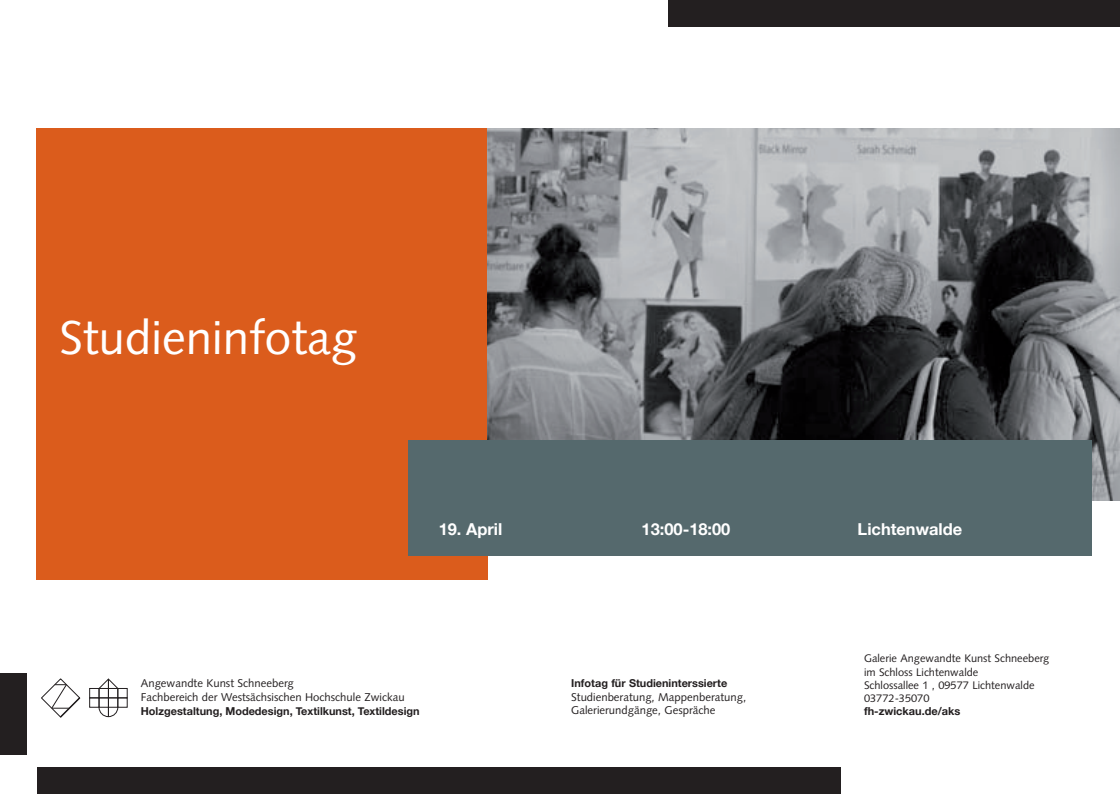
<style>
.page{position:relative;width:1120px;height:794px;background:#fff}
.page>*{position:absolute;margin:0;border:0;box-sizing:border-box;transform-origin:0 0}
.t1{font:47.5px "Syntax";color:#fff}
.t2{font:700 16.4px "Helvetica Neue";color:#fff}
.t3{font:11.3px/13.8px "Syntax";color:#231f20}
.t4{font:11px/13.2px "Syntax";color:#231f20}
.t5{font:700 11px "Helvetica Neue";color:#231f20}
.t6{font:700 10.9px "Helvetica Neue";color:#231f20}
</style>
<div class="page">
<div style="left:669px;top:0;width:451px;height:27px;background:#231f20"></div>
<div style="left:38px;top:767px;width:802px;height:27px;background:#231f20"></div>
<div style="left:0;top:673px;width:27px;height:82px;background:#231f20"></div>
<div style="left:89px;top:697px;width:10px;height:10px;border:1px solid #231f20"></div>
<div style="left:99px;top:697px;width:10px;height:10px;border:1px solid #231f20"></div>
<div style="left:108px;top:697px;width:10px;height:10px;border:1px solid #231f20"></div>
<div style="left:89px;top:688px;width:10px;height:10px;border:1px solid #231f20"></div>
<div style="left:99px;top:688px;width:10px;height:10px;border:1px solid #231f20"></div>
<div style="left:108px;top:688px;width:10px;height:10px;border:1px solid #231f20"></div>
<svg style="left:98px;top:678px;width:20px;height:11px"></svg>
<div style="left:118px;top:688px;width:9px;height:10px;border:1px solid #231f20"></div>
<svg style="left:99px;top:707px;width:19px;height:10px"></svg>
<svg style="left:41px;top:678px;width:40px;height:40px"></svg>
<div style="left:37px;top:128px;width:451px;height:452px;background:#db5c1c"></div>
<img style="left:488px;top:128px;width:632px;height:372px">
<div style="left:408px;top:440px;width:683px;height:115px;background:#55696d"></div>
<h1 class="t1" style="left:59px;top:309px;width:300px">Studieninfotag</h1>
<h2 class="t2" style="left:439px;top:519px;width:65px">19. April</h2>
<h2 class="t2" style="left:641px;top:519px;width:90px">13:00-18:00</h2>
<h2 class="t2" style="left:857px;top:519px;width:106px">Lichtenwalde</h2>
<p class="t3" style="left:141px;top:676px;width:265px">Angewandte Kunst Schneeberg<br>Fachbereich der Westsächsischen Hochschule Zwickau</p>
<p class="t6" style="left:141px;top:704px;width:280px">Holzgestaltung, Modedesign, Textilkunst, Textildesign</p>
<p class="t6" style="left:571px;top:676px;width:158px">Infotag für Studieninterssierte</p>
<p class="t3" style="left:571px;top:690px;width:176px">Studienberatung, Mappenberatung,<br>Galerierundgänge, Gespräche</p>
<p class="t4" style="left:864px;top:652px;width:187px">Galerie Angewandte Kunst Schneeberg im Schloss Lichtenwalde<br>Schlossallee 1 , 09577 Lichtenwalde<br>03772-35070</p>
<p class="t5" style="left:864px;top:704px;width:98px">fh-zwickau.de/aks</p>
</div>
